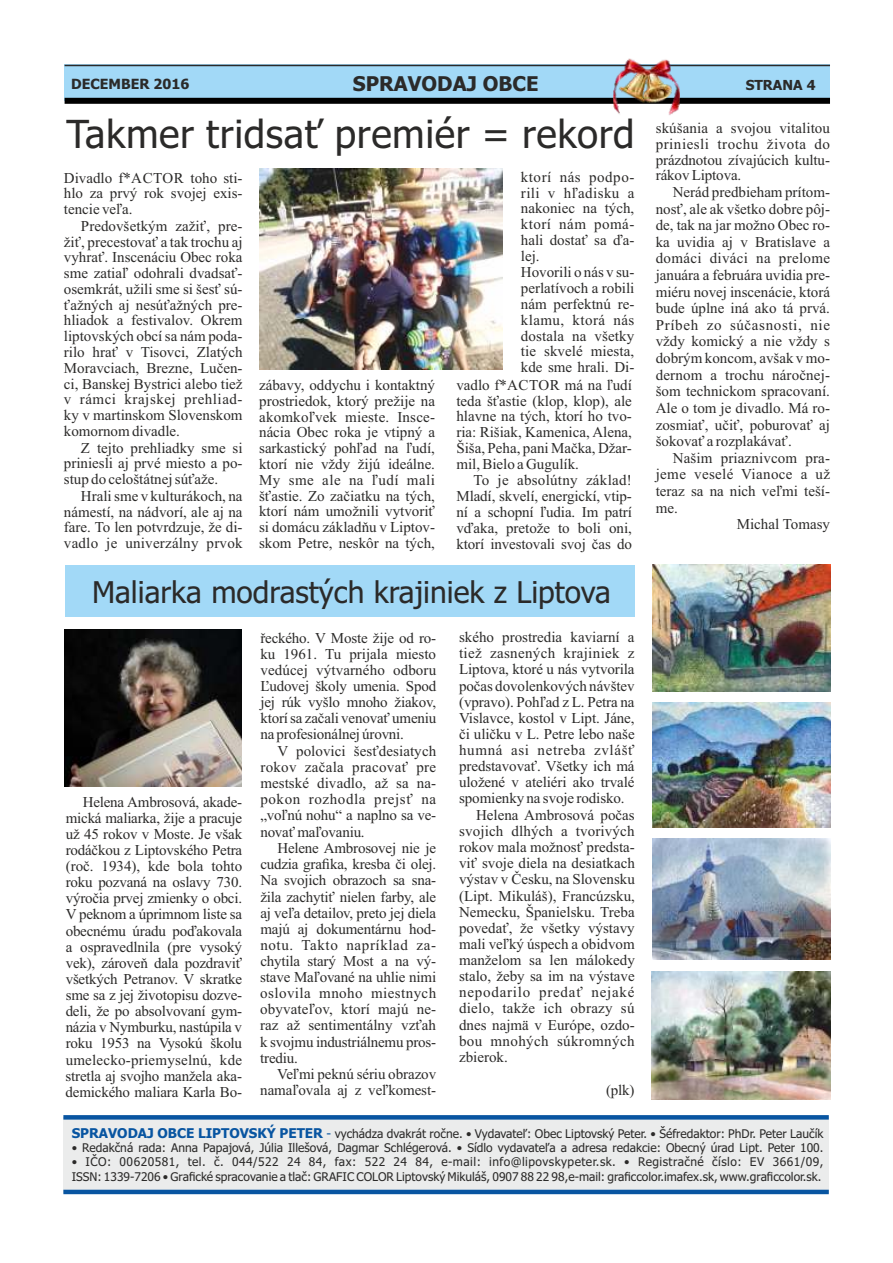
<style>
.page{position:relative;width:893px;height:1263px;background:#fff}
.page>*{position:absolute;margin:0;border:0;box-sizing:border-box;transform-origin:0 0}
.t1{font:38.7px "Tahoma";letter-spacing:.015em;color:#2b2a29}
.t2{font:30px "Tahoma";color:#2b2a29}
.t3{font:700 20.4px "Tahoma";color:#2b2a29}
.t4{font:15px/16px "Times New Roman";color:#2b2a29;text-align:justify}
.t5{font:15px "Times New Roman";letter-spacing:.025em;color:#2b2a29}
.t6{font:15px "Times New Roman";letter-spacing:.055em;color:#2b2a29}
.t7{font:15px "Times New Roman";letter-spacing:.02em;color:#2b2a29}
.t8{font:15px "Times New Roman";letter-spacing:.045em;color:#2b2a29}
.t9{font:700 14.1px "Tahoma";color:#2b2a29}
.t10{font:700 13.8px "Tahoma";color:#2b2a29}
.t11{font:12px/14.1px "Tahoma";color:#2b2a29}
.s1{font-weight:700;font-size:13.5px;color:#0855a1}
.s2{font-size:12.9px;color:#0855a1}
</style>
<div class="page">
<div style="left:63px;top:1118px;width:766px;height:75px;background:#ebecec"></div>
<hr style="left:63px;top:1190px;width:766px;height:4px;background:#0855a1">
<svg style="left:63px;top:1115px;width:766px;height:4px;background:#0e59a3"></svg>
<div style="left:65px;top:65px;width:765px;height:36px;background:#a2d9f7"></div>
<div style="left:65px;top:98px;width:765px;height:6px;background:#000"></div>
<hr style="left:65px;top:65px;width:765px;height:1px;background:#2b2a29">
<img style="left:614px;top:58px;width:65px;height:57px">
<div style="left:65px;top:565px;width:570px;height:51px;background:#a2d9f7"></div>
<img style="left:65px;top:630px;width:177px;height:156px">
<img style="left:652px;top:565px;width:179px;height:126px">
<img style="left:652px;top:703px;width:179px;height:124px">
<img style="left:652px;top:838px;width:179px;height:121px">
<img style="left:651px;top:972px;width:179px;height:127px">
<img style="left:259px;top:168px;width:243px;height:201px">
<p class="t9" style="left:71px;top:78px;width:120px">DECEMBER 2016</p>
<h3 class="t3" style="left:353px;top:75px;width:187px">SPRAVODAJ OBCE</h3>
<p class="t10" style="left:746px;top:79px;width:71px">STRANA 4</p>
<h1 class="t1" style="left:66px;top:118px;width:570px">Takmer tridsať premiér = rekord</h1>
<p class="t4" style="left:64px;top:171px;width:180px">Divadlo f*ACTOR toho sti&shy;hlo za prvý rok svojej exis&shy;tencie veľa.</p>
<p class="t4" style="left:64px;top:219px;width:180px;text-indent:17px">Predovšetkým zažiť, pre&shy;žiť, precestovať a tak trochu aj vyhrať. Inscenáciu Obec roka sme zatiaľ odohrali dvadsať&shy;osemkrát, užili sme si šesť sú&shy;ťažných aj nesúťažných pre&shy;hliadok a festivalov. Okrem liptovských obcí sa nám poda&shy;rilo hrať v Tisovci, Zlatých Moravciach, Brezne, Lučen&shy;ci, Banskej Bystrici alebo tiež v rámci krajskej prehliad&shy;ky v martinskom Slovenskom komornom divadle.</p>
<p class="t4" style="left:64px;top:441px;width:180px;text-indent:17px">Z tejto prehliadky sme si priniesli aj prvé miesto a po&shy;stup do celoštátnej súťaže.</p>
<p class="t4" style="left:64px;top:489px;width:180px;text-indent:17px">Hrali sme v kulturákoch, na námestí, na nádvorí, ale aj na fare. To len potvrdzuje, že di&shy;vadlo je univerzálny prvok</p>
<p class="t4" style="left:259px;top:379px;width:177px">zábavy, oddychu i kontaktný prostriedok, ktorý prežije na akomkoľvek mieste. Insce&shy;nácia Obec roka je vtipný a sarkastický pohľad na ľudí, ktorí nie vždy žijú ideálne.<br>My sme ale na ľudí mali šťastie. Zo začiatku na tých, ktorí nám umožnili vytvoriť si domácu základňu v Liptov&shy;skom Petre, neskôr na tých,</p>
<p class="t4" style="left:521px;top:170px;width:115px;text-align:left">ktorí nás podpo&shy;rili v hľadisku a nakoniec na tých, ktorí nám pomá&shy;hali dostať sa ďa&shy;lej.<br>Hovorili o nás v su&shy;perlatívoch a robili nám perfektnú re&shy;klamu, ktorá nás dostala na všetky tie skvelé miesta, kde sme hrali. Di-</p>
<p class="t4" style="left:456px;top:378px;width:177px">vadlo f*ACTOR má na ľudí teda šťastie (klop, klop), ale hlavne na tých, ktorí ho tvo&shy;ria: Rišiak, Kamenica, Alena, Šiša, Peha, pani Mačka, Džar&shy;mil, Bielo a Gugulík.</p>
<p class="t4" style="left:456px;top:474px;width:177px;text-indent:17px">To je absolútny základ!<br>Mladí, skvelí, energickí, vtip&shy;ní a schopní ľudia. Im patrí vďaka, pretože to boli oni, ktorí investovali svoj čas do</p>
<h2 class="t2" style="left:92px;top:580px;width:520px">Maliarka modrastých krajiniek z Liptova</h2>
<p class="t4" style="left:260px;top:631px;width:177px">řeckého. V Moste žije od ro&shy;ku 1961. Tu prijala miesto vedúcej výtvarného odboru Ľudovej školy umenia. Spod jej rúk vyšlo mnoho žiakov, ktorí sa začali venovať umeniu na profesionálnej úrovni.</p>
<p class="t4" style="left:260px;top:744px;width:177px;text-indent:17px">V polovici šesťdesiatych rokov začala pracovať pre mestské divadlo, až sa na&shy;pokon rozhodla prejsť na „voľnú nohu“ a naplno sa ve&shy;novať maľovaniu.</p>
<p class="t4" style="left:260px;top:841px;width:177px;text-indent:17px">Helene Ambrosovej nie je cudzia grafika, kresba či olej.<br>Na svojich obrazoch sa sna&shy;žila zachytiť nielen farby, ale aj veľa detailov, preto jej diela majú aj dokumentárnu hod&shy;notu. Takto napríklad za&shy;chytila starý Most a na vý&shy;stave Maľované na uhlie nimi oslovila mnoho miestnych obyvateľov, ktorí majú ne&shy;raz až sentimentálny vzťah k svojmu industriálnemu pros&shy;trediu.</p>
<p class="t4" style="left:260px;top:1068px;width:177px;text-align:right">Veľmi peknú sériu obrazov namaľovala aj z veľkomest-</p>
<p class="t4" style="left:459px;top:631px;width:177px">ského prostredia kaviarní a</p>
<p class="t5" style="left:459px;top:648px;width:177px">tiež zasnených krajiniek z</p>
<p class="t4" style="left:459px;top:663px;width:177px">Liptova, ktoré u nás vytvorila</p>
<p class="t4" style="left:459px;top:679px;width:177px">počas dovolenkových návštev</p>
<p class="t4" style="left:459px;top:695px;width:177px">(vpravo). Pohľad z L. Petra na</p>
<p class="t4" style="left:459px;top:711px;width:177px">Vislavce, kostol v Lipt. Jáne,</p>
<p class="t4" style="left:459px;top:727px;width:177px">či uličku v L. Petre lebo naše</p>
<p class="t8" style="left:459px;top:745px;width:177px">humná asi netreba zvlášť</p>
<p class="t4" style="left:459px;top:759px;width:177px">predstavovať. Všetky ich má</p>
<p class="t4" style="left:459px;top:776px;width:177px">uložené v ateliéri ako trvalé</p>
<p class="t4" style="left:459px;top:792px;width:167px">spomienky na svoje rodisko.</p>
<p class="t4" style="left:476px;top:808px;width:160px">Helena Ambrosová počas</p>
<p class="t4" style="left:459px;top:824px;width:177px">svojich dlhých a tvorivých</p>
<p class="t4" style="left:459px;top:841px;width:177px">rokov mala možnosť predsta-</p>
<p class="t4" style="left:459px;top:857px;width:177px">viť svoje diela na desiatkach</p>
<p class="t4" style="left:459px;top:873px;width:177px">výstav v Česku, na Slovensku</p>
<p class="t4" style="left:459px;top:889px;width:177px">(Lipt. Mikuláš), Francúzsku,</p>
<p class="t4" style="left:459px;top:905px;width:177px">Nemecku, Španielsku. Treba</p>
<p class="t4" style="left:459px;top:921px;width:177px">povedať, že všetky výstavy</p>
<p class="t4" style="left:459px;top:937px;width:177px">mali veľký úspech a obidvom</p>
<p class="t4" style="left:459px;top:953px;width:177px">manželom sa len málokedy</p>
<p class="t4" style="left:459px;top:969px;width:177px">stalo, žeby sa im na výstave</p>
<p class="t6" style="left:459px;top:987px;width:177px">nepodarilo predať nejaké</p>
<p class="t7" style="left:459px;top:1003px;width:177px">dielo, takže ich obrazy sú</p>
<p class="t4" style="left:459px;top:1018px;width:177px">dnes najmä v Európe, ozdo-</p>
<p class="t5" style="left:459px;top:1035px;width:177px">bou mnohých súkromných</p>
<p class="t4" style="left:459px;top:1050px;width:50px">zbierok.</p>
<p class="t4" style="left:606px;top:1083px;width:30px">(plk)</p>
<p class="t4" style="left:66px;top:795px;width:178px;text-indent:17px">Helena Ambrosová, akade&shy;mická maliarka, žije a pracuje už 45 rokov v Moste. Je však rodáčkou z Liptovského Petra (roč. 1934), kde bola tohto roku pozvaná na oslavy 730. výročia prvej zmienky o obci.<br>V peknom a úprimnom liste sa obecnému úradu poďakovala a ospravedlnila (pre vysoký vek), zároveň dala pozdraviť všetkých Petranov. V skratke sme sa z jej životopisu dozve&shy;deli, že po absolvovaní gym&shy;názia v Nymburku, nastúpila v roku 1953 na Vysokú školu umelecko-priemyselnú, kde stretla aj svojho manžela aka&shy;demického maliara Karla Bo-</p>
<p class="t4" style="left:656px;top:121px;width:176px">skúšania a svojou vitalitou priniesli trochu života do prázdnotou zívajúcich kultu&shy;rákov Liptova.</p>
<p class="t4" style="left:656px;top:185px;width:176px;line-height:16.6px;text-indent:17px">Nerád predbieham prítom&shy;nosť, ale ak všetko dobre pôj&shy;de, tak na jar možno Obec ro&shy;ka uvidia aj v Bratislave a domáci diváci na prelome januára a februára uvidia pre&shy;miéru novej inscenácie, ktorá bude úplne iná ako tá prvá.<br>Príbeh zo súčasnosti, nie vždy komický a nie vždy s dobrým koncom, avšak v mo&shy;dernom a trochu náročnej&shy;šom technickom spracovaní.<br>Ale o tom je divadlo. Má ro&shy;zosmiať, učiť, poburovať aj šokovať a rozplakávať.</p>
<p class="t4" style="left:673px;top:451px;width:159px">Našim priaznivcom pra-</p>
<p class="t5" style="left:656px;top:469px;width:176px">jeme veselé Vianoce a už</p>
<p class="t4" style="left:656px;top:484px;width:176px">teraz sa na nich veľmi teší-</p>
<p class="t4" style="left:656px;top:501px;width:24px">me.</p>
<p class="t4" style="left:737px;top:518px;width:95px">Michal Tomasy</p>
<p class="t11" style="left:72px;top:1128px;width:753px"><span class="s1">SPRAVODAJ OBCE LIPTOVSKÝ PETER</span> <span class="s2">-</span> vychádza dvakrát ročne. • Vydavateľ: Obec Liptovský Peter. • Šéfredaktor: PhDr. Peter Laučík</p>
<p class="t11" style="left:72px;top:1142px;width:753px">• Redakčná rada: Anna Papajová, Júlia Illešová, Dagmar Schlégerová. • Sídlo vydavateľa a adresa redakcie: Obecný úrad Lipt. Peter 100.</p>
<p class="t11" style="left:72px;top:1156px;width:753px">• IČO: 00620581, tel. č. 044/522 24 84, fax: 522 24 84, e-mail: info@lipovskypeter.sk. • Registračné číslo: EV 3661/09,<br>ISSN: 1339-7206 • Grafické spracovanie a tlač: GRAFIC COLOR Liptovský Mikuláš, 0907 88 22 98,e-mail: graficcolor.imafex.sk, www.graficcolor.sk.</p>
</div>
